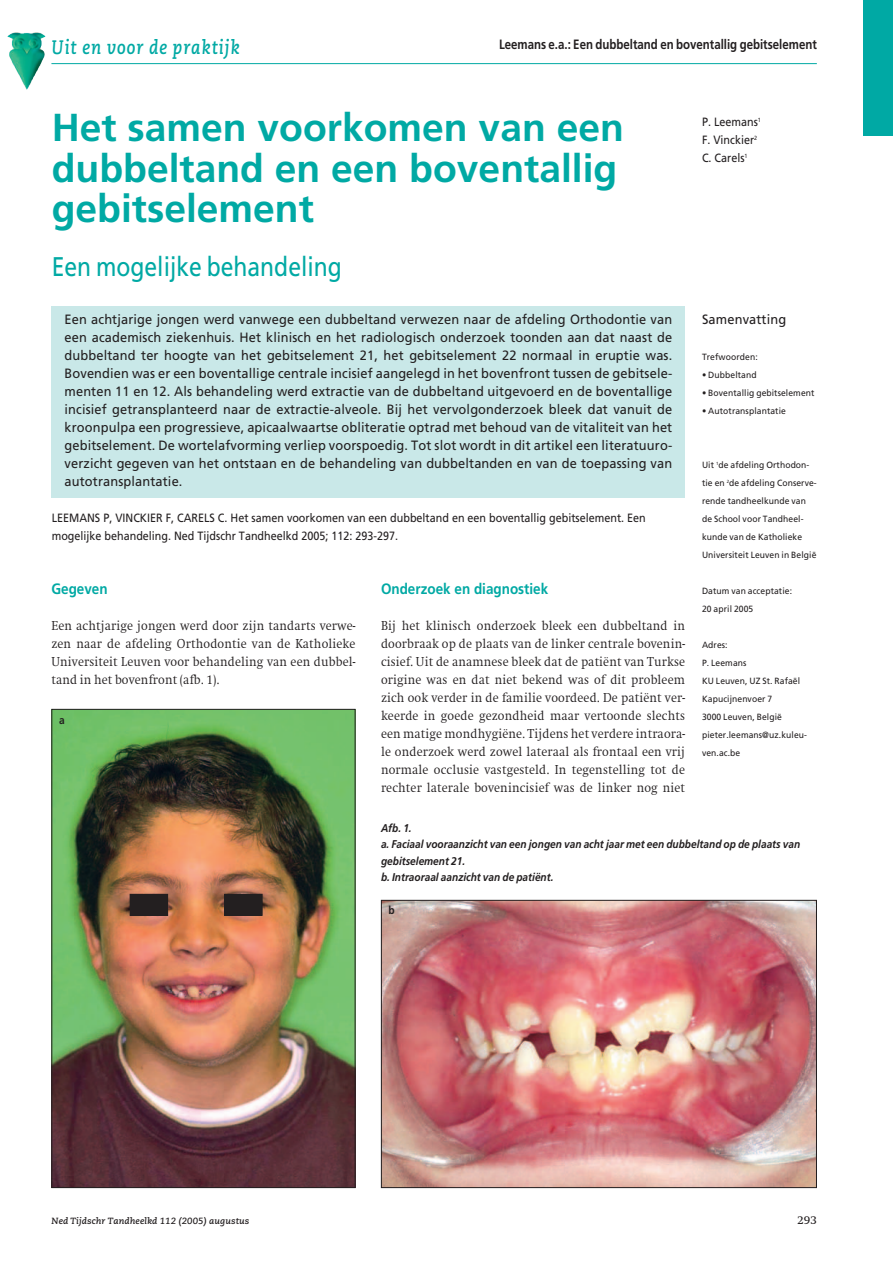
<style>
.page{position:relative;width:893px;height:1263px;background:#fff}
.page>*{position:absolute;margin:0;border:0;box-sizing:border-box;transform-origin:0 0}
.t1{font:700 39px/40.5px "Frutiger";color:#00a9a4}
.t2{font:27px "Frutiger";color:#00a9a4;scale:.85 1}
.t3{font:italic 700 19.5px "Caecilia";letter-spacing:.06em;color:#00a9a4;scale:.85 1}
.t4{font:700 15px "Frutiger";color:#00a9a4;scale:.9 1}
.t5{font:13.5px/18px "Frutiger";letter-spacing:.01em;color:#231f20;text-align:justify;scale:.95 1}
.t6{font:300 13.5px/18px "Swift";letter-spacing:.01em;color:#231f20;text-align:justify;scale:.92 1}
.t7{font:700 13.5px "Frutiger";color:#231f20;scale:.85 1}
.t8{font:12px/18px "Frutiger";color:#231f20;scale:.9 1}
.t9{font:12px "Swift";color:#231f20}
.t10{font:italic 700 11.25px/16.5px "Frutiger";color:#231f20;scale:.9 1}
.t11{font:700 11.25px "Frutiger";color:#231f20;scale:.9 1}
.t12{font:9px/18px "Frutiger";letter-spacing:.01em;color:#231f20;scale:.95 1}
.t13{font:italic 700 9px "Caecilia";letter-spacing:.01em;color:#231f20}
</style>
<div class="page">
<hr style="left:51px;top:63px;width:766px;height:1px;background:#00a9a4">
<img style="left:7px;top:32px;width:38px;height:58px">
<div style="left:51px;top:306px;width:634px;height:191px;background:#c9e8e8"></div>
<div style="left:864px;top:0;width:29px;height:136px;background:#00a9a4"></div>
<img style="left:383px;top:902px;width:432px;height:284px">
<div style="left:381px;top:900px;width:436px;height:288px;border:1px solid #231f20"></div>
<img style="left:53px;top:711px;width:300px;height:475px">
<div style="left:51px;top:709px;width:304px;height:479px;border:1px solid #231f20"></div>
<div style="left:130px;top:894px;width:38px;height:21px;background:#231f20"></div>
<div style="left:130px;top:894px;width:38px;height:22px;border:1px solid #231f20"></div>
<div style="left:225px;top:894px;width:37px;height:21px;background:#231f20"></div>
<div style="left:224px;top:894px;width:38px;height:22px;border:1px solid #231f20"></div>
<h3 class="t3" style="left:51px;top:39px;width:223px">Uit en voor de praktijk</h3>
<p class="t7" style="left:499px;top:39px;width:375px">Leemans e.a.: Een dubbeltand en boventallig gebitselement</p>
<h1 class="t1" style="left:52px;top:110px;width:574px">Het samen voorkomen van een dubbeltand en een boventallig gebitselement</h1>
<h2 class="t2" style="left:52px;top:256px;width:343px">Een mogelijke behandeling</h2>
<p class="t5" style="left:65px;top:311px;width:641px">Een achtjarige jongen werd vanwege een dubbeltand verwezen naar de afdeling Orthodontie van een academisch ziekenhuis. Het klinisch en het radiologisch onderzoek toonden aan dat naast de dubbeltand ter hoogte van het gebitselement 21, het gebitselement 22 normaal in eruptie was.<br>Bovendien was er een boventallige centrale incisief aangelegd in het bovenfront tussen de gebitsele&shy;menten 11 en 12. Als behandeling werd extractie van de dubbeltand uitgevoerd en de boventallige incisief getransplanteerd naar de extractie-alveole. Bij het vervolgonderzoek bleek dat vanuit de kroonpulpa een progressieve, apicaalwaartse obliteratie optrad met behoud van de vitaliteit van het gebitselement. De wortelafvorming verliep voorspoedig. Tot slot wordt in dit artikel een literatuuro&shy;verzicht gegeven van het ontstaan en de behandeling van dubbeltanden en van de toepassing van autotransplantatie.</p>
<p class="t8" style="left:52px;top:510px;width:662px">LEEMANS P, VINCKIER F, CARELS C. Het samen voorkomen van een dubbeltand en een boventallig gebitselement. Een mogelijke behandeling. Ned Tijdschr Tandheelkd 2005; 112: 293-297.</p>
<p class="t4" style="left:51px;top:583px;width:64px">Gegeven</p>
<p class="t6" style="left:51px;top:617px;width:332px">Een achtjarige jongen werd door zijn tandarts verwe&shy;zen naar de afdeling Orthodontie van de Katholieke Universiteit Leuven voor behandeling van een dubbel&shy;tand in het bovenfront (afb. 1).</p>
<p class="t11" style="left:59px;top:715px;width:8px">a</p>
<p class="t4" style="left:381px;top:583px;width:187px">Onderzoek en diagnostiek</p>
<p class="t6" style="left:381px;top:617px;width:332px">Bij het klinisch onderzoek bleek een dubbeltand in doorbraak op de plaats van de linker centrale bovenin&shy;cisief. Uit de anamnese bleek dat de patiënt van Turkse origine was en dat niet bekend was of dit probleem zich ook verder in de familie voordeed. De patiënt ver&shy;keerde in goede gezondheid maar vertoonde slechts een matige mondhygiëne. Tijdens het verdere intraora&shy;le onderzoek werd zowel lateraal als frontaal een vrij normale occlusie vastgesteld. In tegenstelling tot de rechter laterale bovenincisief was de linker nog niet</p>
<p class="t8" style="left:702px;top:114px;width:67px">P. Leemans<sup>1<br></sup>F. Vinckier<sup>2<br></sup>C. Carels<sup>1</sup></p>
<p class="t5" style="left:702px;top:311px;width:90px">Samenvatting</p>
<p class="t12" style="left:702px;top:348px;width:60px">Trefwoorden:</p>
<p class="t12" style="left:702px;top:366px;width:59px">• Dubbeltand</p>
<p class="t12" style="left:702px;top:384px;width:120px">• Boventallig gebitselement</p>
<p class="t12" style="left:702px;top:402px;width:90px">• Autotransplantatie</p>
<p class="t12" style="left:702px;top:456px;width:122px">Uit <sup>1</sup>de afdeling Orthodon&shy;tie en <sup>2</sup>de afdeling Conserve&shy;rende tandheelkunde van de School voor Tandheel&shy;kunde van de Katholieke<br>Universiteit Leuven in België</p>
<p class="t12" style="left:702px;top:582px;width:96px">Datum van acceptatie:<br>20 april 2005</p>
<p class="t12" style="left:702px;top:636px;width:112px">Adres:<br>P. Leemans<br>KU Leuven, UZ St. Rafaël<br>Kapucijnenvoer 7<br>3000 Leuven, België pieter.leemans@uz.kuleu&shy;ven.ac.be</p>
<p class="t10" style="left:381px;top:820px;width:467px">Afb. 1.<br>a. Faciaal vooraanzicht van een jongen van acht jaar met een dubbeltand op de plaats van gebitselement 21.<br>b. Intraoraal aanzicht van de patiënt.</p>
<p class="t11" style="left:389px;top:905px;width:8px">b</p>
<p class="t13" style="left:51px;top:1217px;width:199px">Ned Tijdschr Tandheelkd 112 (2005) augustus</p>
<p class="t9" style="left:797px;top:1215px;width:21px">293</p>
</div>
